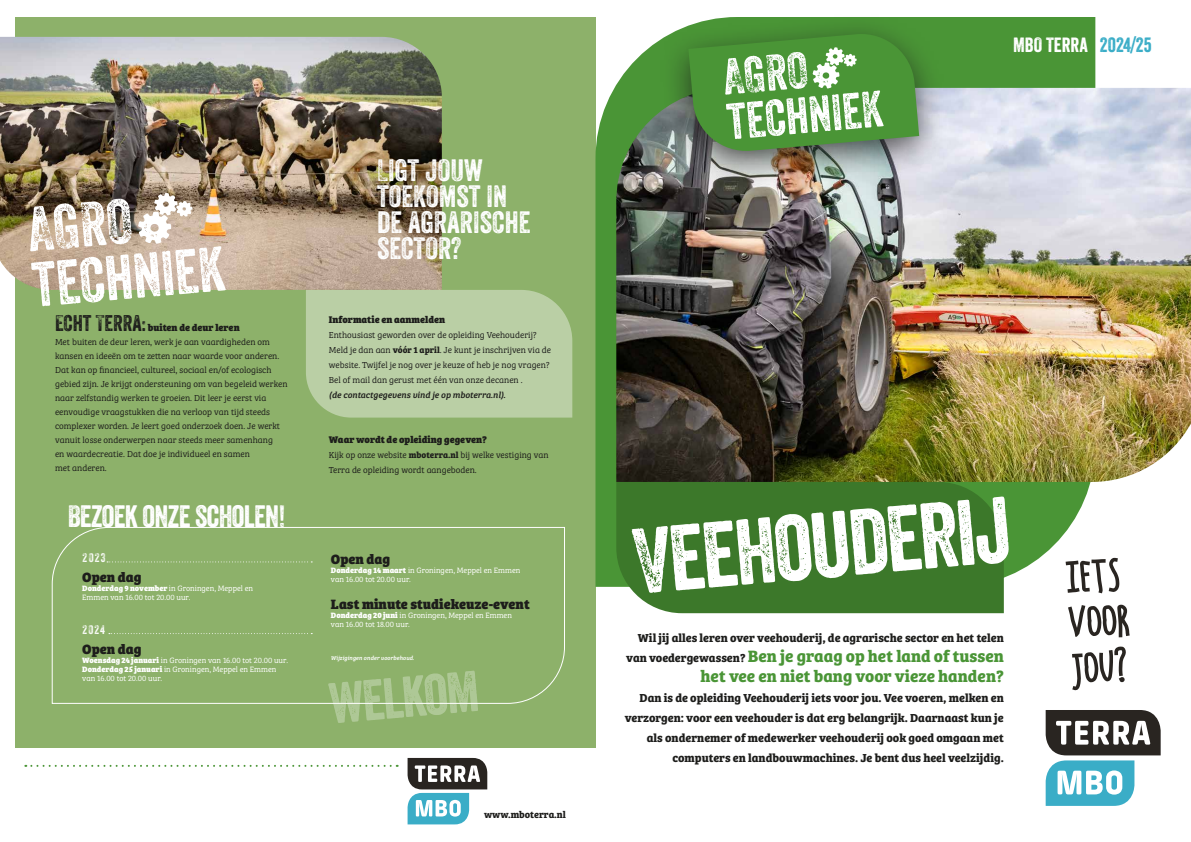
<style>
.page{position:relative;width:1191px;height:842px;background:#fff}
.page>*{position:absolute;margin:0;border:0;box-sizing:border-box;transform-origin:0 0}
.t1{font:90px "Veneer Two";color:#fff}
.t2{font:50px/46px "Chocolate Windows";color:#292521}
.t3{font:30px/26px "Veneer Three";color:#fff}
.t4{font:30px "Veneer Two";letter-spacing:-.025em;color:#fff}
.t5{font:20px "Veneer";color:#fff}
.t6{font:700 17px/20px "Bree Serif";color:#4a9536;text-align:right}
.t7{font:800 14px "Bree Serif";color:#1d1d1b}
.t8{font:12.1px "Veneer Three";letter-spacing:.1em;color:#fff}
.t9{font:700 12px/20px "Bree Serif";color:#1d1d1b;text-align:right}
.t10{font:800 10px "Bree Serif";color:#1d1d1b}
.t11{font:700 10px "Bree Serif";color:#1d1d1b}
.t12{font:300 9px/14px "Bree Serif";color:#1d1d1b}
.t13{font:italic 9px "Bree Serif";letter-spacing:-.005em;color:#1d1d1b}
.t14{font:300 8px/9px "Bree Serif";color:#fff}
.t15{font:italic 6px "Bree Serif";color:#fff}
.s1{font-family:"Veneer Three";font-weight:400;font-size:22px}
.s2{font-weight:800}
.s3{font-weight:700}
.s4{color:#3aadc7}
.s5{font-size:12px;color:#1d1d1b}
</style>
<div class="page">
<div style="left:15px;top:17px;width:580px;height:730px;background:#8db16a"></div>
<svg style="left:595px;top:17px;width:500px;height:570px;fill:#4a9536"></svg>
<svg style="left:1045px;top:710px;width:115px;height:96px"></svg>
<div style="left:616px;top:482px;width:387px;height:131px;background:#3c782a"></div>
<div style="left:306px;top:290px;width:266px;height:128px;background:#bacfa5"></div>
<svg style="left:25px;top:765px;width:373px;height:2px"></svg>
<svg style="left:407px;top:758px;width:80px;height:66px"></svg>
<img style="left:616px;top:88px;width:575px;height:394px">
<img style="left:0;top:37px;width:442px;height:253px">
<div style="left:660px;top:14px;width:287px;height:175px;background:#1d1d1b;opacity:.75"></div>
<svg style="left:688px;top:32px;width:231px;height:121px;background:#6ea360"></svg>
<svg style="left:30px;top:193px;width:196px;height:113px;background:#c7beaa"></svg>
<svg style="left:51px;top:527px;width:514px;height:177px"></svg>
<svg style="left:107px;top:561px;width:205px;height:1px"></svg>
<svg style="left:109px;top:633px;width:203px;height:1px"></svg>
<svg style="left:328px;top:671px;width:150px;height:52px"></svg>
<p class="t10" style="left:55px;top:320px;width:186px"><span class="s1">ECHT TERRA:</span> buiten de deur leren</p>
<p class="t12" style="left:55px;top:335px;width:234px">Met buiten de deur leren, werk je aan vaardigheden om kansen en ideeën om te zetten naar waarde voor anderen.<br>Dat kan op financieel, cultureel, sociaal en/of ecologisch gebied zijn. Je krijgt ondersteuning om van begeleid werken naar zelfstandig werken te groeien. Dit leer je eerst via eenvoudige vraagstukken die na verloop van tijd steeds complexer worden. Je leert goed onderzoek doen. Je werkt vanuit losse onderwerpen naar steeds meer samenhang<br>en waardecreatie. Dat doe je individueel en samen<br>met anderen.</p>
<h3 class="t4" style="left:68px;top:498px;width:219px">BEZOEK ONZE SCHOLEN!</h3>
<h3 class="t8" style="left:83px;top:551px;width:25px">2023</h3>
<h3 class="t7" style="left:82px;top:566px;width:61px">Open dag</h3>
<p class="t14" style="left:82px;top:583px;width:172px"><span class="s2">Donderdag 9 november</span> in Groningen, Meppel en<br>Emmen van 16.00 tot 20.00 uur.</p>
<h3 class="t8" style="left:82px;top:622px;width:24px">2024</h3>
<h3 class="t7" style="left:82px;top:638px;width:61px">Open dag</h3>
<p class="t14" style="left:82px;top:655px;width:207px"><span class="s2">Woensdag 24 januari</span> in Groningen van 16.00 tot 20.00 uur.<br><span class="s2">Donderdag 25 januari</span> in Groningen, Meppel en Emmen van 16.00 tot 20.00 uur.</p>
<h3 class="t3" style="left:377px;top:157px;width:155px">LIGT JOUW<br>TOEKOMST IN<br>DE AGRARISCHE<br>SECTOR?</h3>
<p class="t10" style="left:329px;top:311px;width:118px">Informatie en aanmelden</p>
<p class="t12" style="left:329px;top:327px;width:224px;line-height:15px">Enthousiast geworden over de opleiding Veehouderij?<br>Meld je dan aan <span class="s3">vóór 1 april</span>. Je kunt je inschrijven via de website. Twijfel je nog over je keuze of heb je nog vragen?<br>Bel of mail dan gerust met één van onze decanen .</p>
<p class="t13" style="left:329px;top:388px;width:178px">(de contactgegevens vind je op mboterra.nl).</p>
<p class="t10" style="left:329px;top:431px;width:160px">Waar wordt de opleiding gegeven?</p>
<p class="t12" style="left:329px;top:447px;width:221px;line-height:15px">Kijk op onze website <span class="s3">mboterra.nl</span> bij welke vestiging van<br>Terra de opleiding wordt aangeboden.</p>
<h3 class="t7" style="left:331px;top:548px;width:61px">Open dag</h3>
<p class="t14" style="left:331px;top:565px;width:191px"><span class="s2">Donderdag 14 maart</span> in Groningen, Meppel en Emmen van 16.00 tot 20.00 uur.</p>
<h3 class="t7" style="left:331px;top:593px;width:200px">Last minute studiekeuze-event</h3>
<p class="t14" style="left:331px;top:610px;width:182px"><span class="s2">Donderdag 20 juni</span> in Groningen, Meppel en Emmen van 16.00 tot 18.00 uur.</p>
<p class="t15" style="left:331px;top:654px;width:85px">Wijzigingen onder voorbehoud.</p>
<p class="t11" style="left:484px;top:806px;width:83px">www.mboterra.nl</p>
<h3 class="t5" style="left:1013px;top:32px;width:140px">MBO TERRA <span class="s4">2024/25</span></h3>
<h1 class="t1" style="left:629px;top:507px;width:380px;rotate:-5deg">VEEHOUDERIJ</h1>
<h3 class="t9" style="left:638px;top:627px;width:367px">Wil jij alles leren over veehouderij, de agrarische sector en het telen</h3>
<h3 class="t6" style="left:626px;top:645px;width:379px"><span class="s5">van voedergewassen?</span> Ben je graag op het land of tussen het vee en niet bang voor vieze handen?</h3>
<p class="t9" style="left:624px;top:687px;width:381px">Dan is de opleiding Veehouderij iets voor jou. Vee voeren, melken en verzorgen: voor een veehouder is dat erg belangrijk. Daarnaast kun je als ondernemer of medewerker veehouderij ook goed omgaan met computers en landbouwmachines. Je bent dus heel veelzijdig.</p>
<h2 class="t2" style="left:1062px;top:553px;width:67px;rotate:-3deg">Iets voor jou?</h2>
</div>
